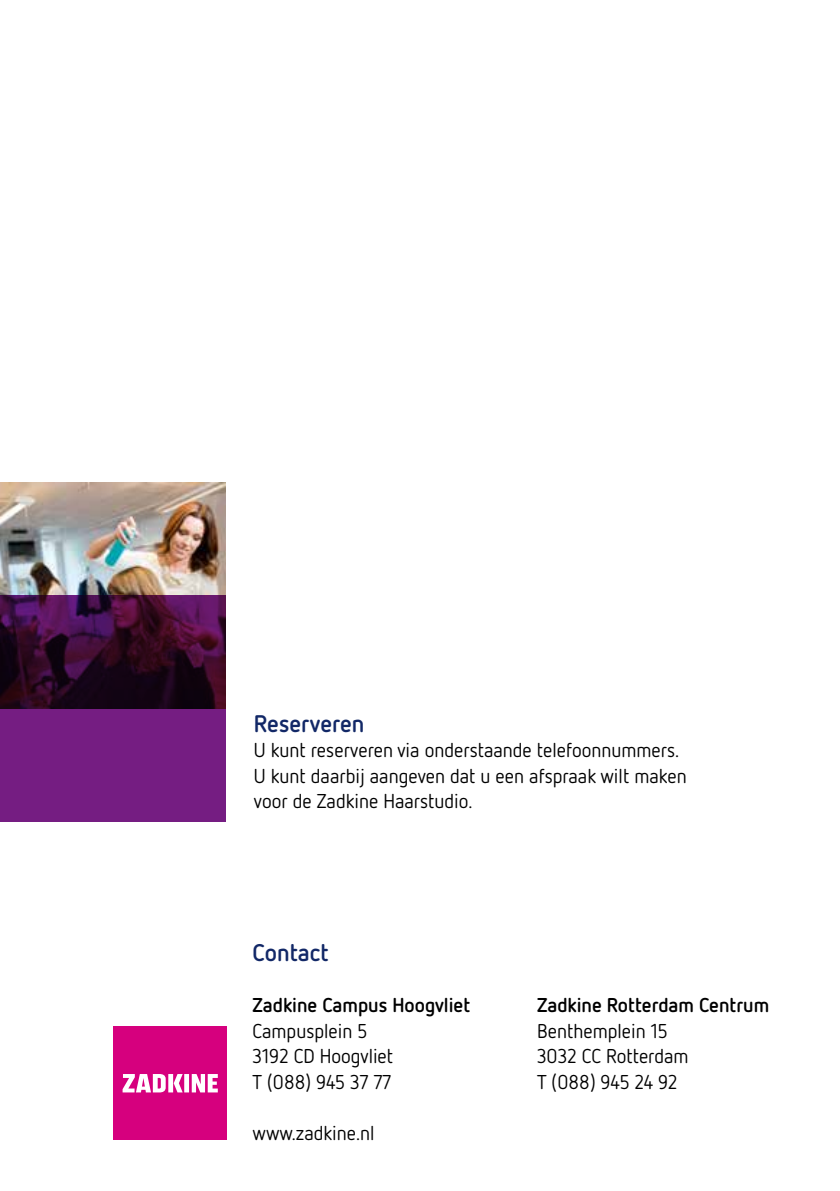
<style>
.page{position:relative;width:840px;height:1191px;background:#fff}
.page>*{position:absolute;margin:0;border:0;box-sizing:border-box;transform-origin:0 0}
.t1{font:700 24px "Netto OT";color:#122867}
.t2{font:20px/25.6px "Netto OT";color:#000}
.t3{font:700 20px "Netto OT";color:#000}
</style>
<div class="page">
<img style="left:0;top:482px;width:225px;height:113px">
<svg style="left:0;top:595px;width:225px;height:227px;background:#531357"></svg>
<div style="left:113px;top:1026px;width:114px;height:114px;background:#d6007e"></div>
<svg style="left:122px;top:1074px;width:96px;height:18px"></svg>
<p class="t1" style="left:254px;top:708px;width:112px">Reserveren</p>
<p class="t2" style="left:254px;top:737px;width:434px">U kunt reserveren via onderstaande telefoonnummers.<br>U kunt daarbij aangeven dat u een afspraak wilt maken voor de Zadkine Haarstudio.</p>
<p class="t1" style="left:252px;top:937px;width:77px">Contact</p>
<p class="t3" style="left:252px;top:992px;width:219px">Zadkine Campus Hoogvliet</p>
<p class="t2" style="left:252px;top:1017px;width:142px">Campusplein 5<br>3192 CD Hoogvliet<br>T (088) 945 37 77</p>
<p class="t2" style="left:252px;top:1119px;width:123px">www.zadkine.nl</p>
<p class="t3" style="left:536px;top:992px;width:234px">Zadkine Rotterdam Centrum</p>
<p class="t2" style="left:536px;top:1017px;width:153px">Benthemplein 15<br>3032 CC Rotterdam<br>T (088) 945 24 92</p>
</div>
